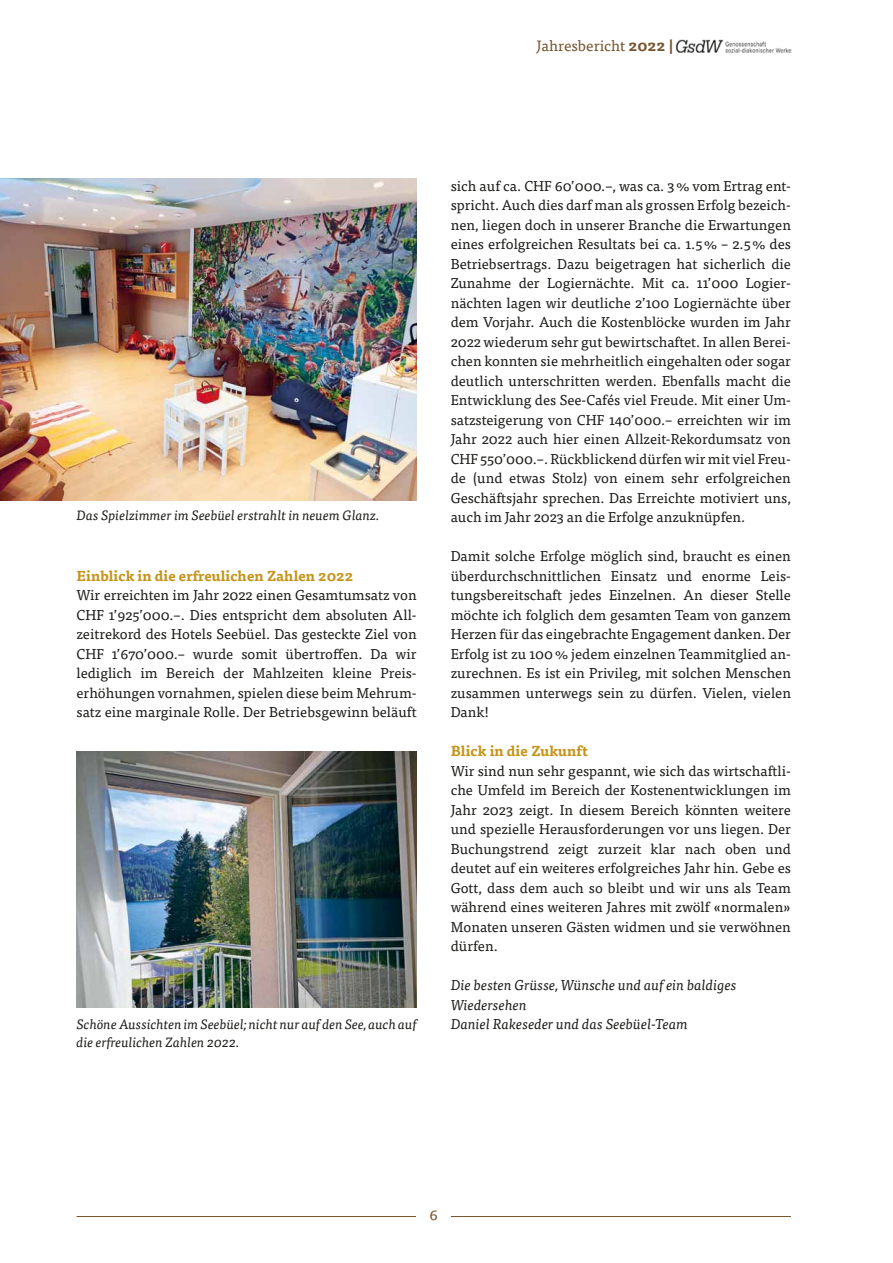
<style>
.page{position:relative;width:893px;height:1263px;background:#fff}
.page>*{position:absolute;margin:0;border:0;box-sizing:border-box;transform-origin:0 0}
.t1{font:15px "Tisa Pro";color:#775530}
.t2{font:14.25px/19.5px "Tisa Pro";color:#1d1d1b;text-align:justify}
.t3{font:italic 14.25px/19.5px "Tisa Pro";color:#1d1d1b}
.t4{font:700 14.25px "Tisa Pro";color:#c4941a}
.t5{font:italic 13.5px/18px "Tisa Pro";color:#1d1d1b}
.s1{font-weight:700}
</style>
<div class="page">
<hr style="left:77px;top:1216px;width:714px;height:1px;background:#775530">
<div style="left:417px;top:1209px;width:34px;height:30px;background:#fff"></div>
<img style="left:675px;top:39px;width:117px;height:14px">
<img style="left:0;top:179px;width:416px;height:321px">
<img style="left:77px;top:752px;width:340px;height:255px">
<p class="t1" style="left:537px;top:39px;width:139px">Jahresbericht <span class="s1">2022 |</span></p>
<p class="t5" style="left:77px;top:507px;width:304px">Das Spielzimmer im Seebüel erstrahlt in neuem Glanz.</p>
<p class="t4" style="left:77px;top:569px;width:278px">Einblick in die erfreulichen Zahlen 2022</p>
<p class="t2" style="left:77px;top:586px;width:342px">Wir erreichten im Jahr 2022 einen Gesamtumsatz von CHF 1’925’000.–. Dies entspricht dem absoluten All&shy;zeitrekord des Hotels Seebüel. Das gesteckte Ziel von CHF 1’670’000.– wurde somit übertroffen. Da wir lediglich im Bereich der Mahlzeiten kleine Preis&shy;erhöhungen vornahmen, spielen diese beim Mehrum&shy;satz eine marginale Rolle. Der Betriebsgewinn beläuft</p>
<p class="t5" style="left:77px;top:1016px;width:342px">Schöne Aussichten im Seebüel; nicht nur auf den See, auch auf die erfreulichen Zahlen 2022.</p>
<p class="t2" style="left:451px;top:177px;width:342px">sich auf ca. CHF 60’000.–, was ca. 3 % vom Ertrag ent&shy;spricht. Auch dies darf man als grossen Erfolg bezeich&shy;nen, liegen doch in unserer Branche die Erwartungen eines erfolgreichen Resultats bei ca. 1.5 % – 2.5 % des Betriebsertrags. Dazu beigetragen hat sicherlich die Zunahme der Logiernächte. Mit ca. 11’000 Logier&shy;nächten lagen wir deutliche 2’100 Logiernächte über dem Vorjahr. Auch die Kostenblöcke wurden im Jahr 2022 wiederum sehr gut bewirtschaftet. In allen Berei&shy;chen konnten sie mehrheitlich eingehalten oder sogar deutlich unterschritten werden. Ebenfalls macht die Entwicklung des See-Cafés viel Freude. Mit einer Um&shy;satzsteigerung von CHF 140’000.– erreichten wir im Jahr 2022 auch hier einen Allzeit-Rekordumsatz von CHF 550’000.–. Rückblickend dürfen wir mit viel Freu&shy;de (und etwas Stolz) von einem sehr erfolgreichen Geschäftsjahr sprechen. Das Erreichte motiviert uns, auch im Jahr 2023 an die Erfolge anzuknüpfen.</p>
<p class="t2" style="left:451px;top:547px;width:342px">Damit solche Erfolge möglich sind, braucht es einen überdurchschnittlichen Einsatz und enorme Leis&shy;tungsbereitschaft jedes Einzelnen. An dieser Stelle möchte ich folglich dem gesamten Team von ganzem Herzen für das eingebrachte Engagement danken. Der Erfolg ist zu 100 % jedem einzelnen Teammitglied an&shy;zurechnen. Es ist ein Privileg, mit solchen Menschen zusammen unterwegs sein zu dürfen. Vielen, vielen Dank!</p>
<p class="t4" style="left:451px;top:744px;width:139px">Blick in die Zukunft</p>
<p class="t2" style="left:451px;top:762px;width:342px">Wir sind nun sehr gespannt, wie sich das wirtschaftli&shy;che Umfeld im Bereich der Kostenentwicklungen im Jahr 2023 zeigt. In diesem Bereich könnten weitere und spezielle Herausforderungen vor uns liegen. Der Buchungstrend zeigt zurzeit klar nach oben und deutet auf ein weiteres erfolgreiches Jahr hin. Gebe es Gott, dass dem auch so bleibt und wir uns als Team während eines weiteren Jahres mit zwölf «normalen» Monaten unseren Gästen widmen und sie verwöhnen dürfen.</p>
<p class="t3" style="left:451px;top:976px;width:288px">Die besten Grüsse, Wünsche und auf ein baldiges<br>Wiedersehen<br>Daniel Rakeseder und das Seebüel-Team</p>
<p class="t1" style="left:430px;top:1208px;width:10px">6</p>
</div>
